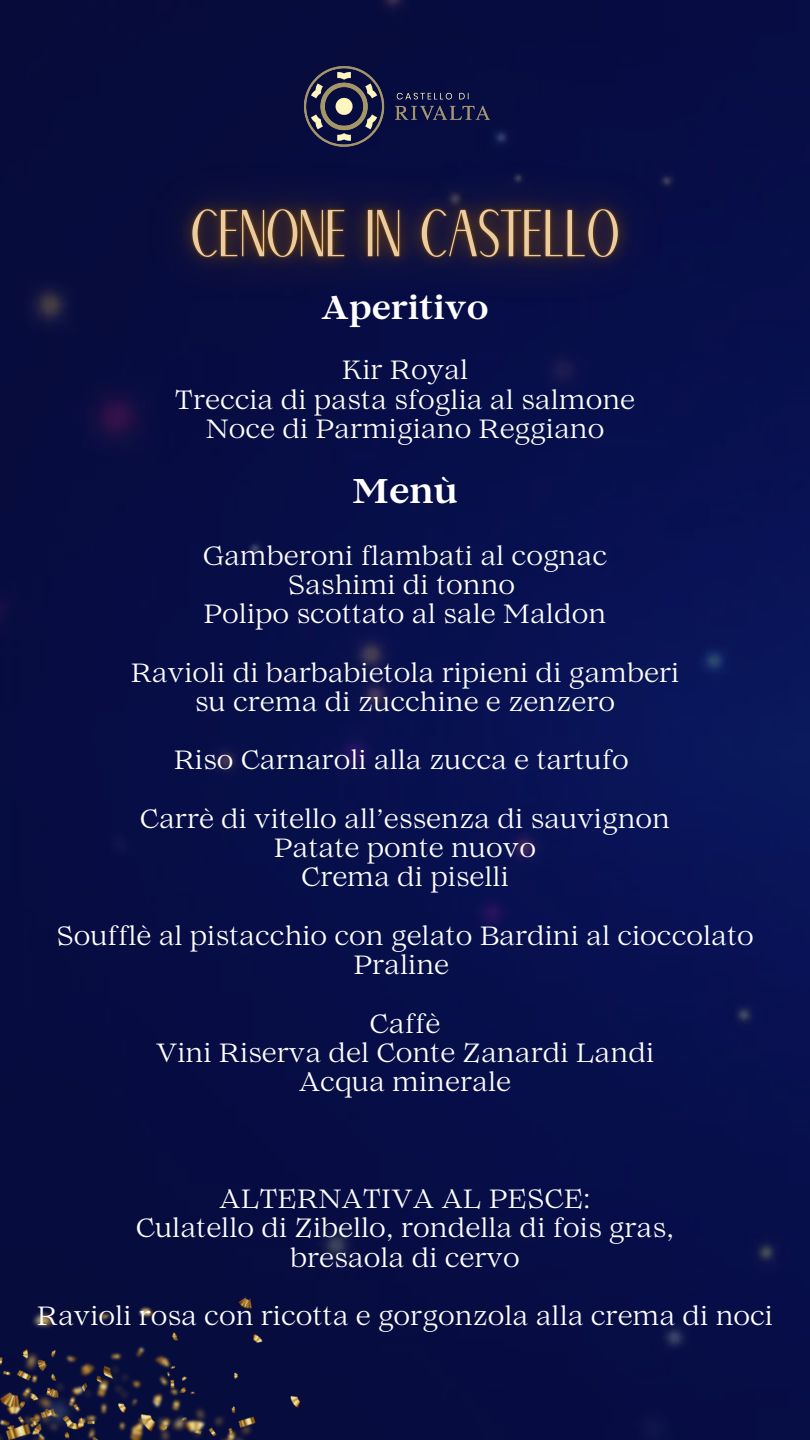
<style>
.page{position:relative;width:810px;height:1440px;background:#fff}
.page>*{position:absolute;margin:0;border:0;box-sizing:border-box;transform-origin:0 0}
.t1{font:700 34.3px "Lovelace Text";color:#fff}
.t2{font:700 32.3px "Lovelace Text";color:#fff}
.t3{font:26.3px "Lovelace Text";color:#fff}
</style>
<div class="page">
<img style="left:0;top:0;width:810px;height:1440px">
<img style="left:0;top:1190px;width:370px;height:250px">
<img style="left:301px;top:59px;width:209px;height:49px">
<img style="left:102px;top:108px;width:606px;height:252px">
<h2 class="t2" style="left:321px;top:296px;width:169px">Aperitivo</h2>
<p class="t3" style="left:342px;top:361px;width:128px">Kir Royal</p>
<p class="t3" style="left:175px;top:390px;width:462px">Treccia di pasta sfoglia al salmone</p>
<p class="t3" style="left:205px;top:419px;width:401px">Noce di Parmigiano Reggiano</p>
<h2 class="t1" style="left:352px;top:478px;width:108px">Menù</h2>
<p class="t3" style="left:203px;top:546px;width:406px">Gamberoni flambati al cognac</p>
<p class="t3" style="left:287px;top:575px;width:229px">Sashimi di tonno</p>
<p class="t3" style="left:204px;top:604px;width:404px">Polipo scottato al sale Maldon</p>
<p class="t3" style="left:131px;top:663px;width:550px">Ravioli di barbabietola ripieni di gamberi</p>
<p class="t3" style="left:195px;top:692px;width:422px">su crema di zucchine e zenzero</p>
<p class="t3" style="left:174px;top:751px;width:457px">Riso Carnaroli alla zucca e tartufo</p>
<p class="t3" style="left:140px;top:809px;width:532px">Carrè di vitello all’essenza di sauvignon</p>
<p class="t3" style="left:274px;top:838px;width:264px">Patate ponte nuovo</p>
<p class="t3" style="left:301px;top:868px;width:209px">Crema di piselli</p>
<p class="t3" style="left:56px;top:926px;width:699px">Soufflè al pistacchio con gelato Bardini al cioccolato</p>
<p class="t3" style="left:354px;top:955px;width:97px">Praline</p>
<p class="t3" style="left:370px;top:1014px;width:72px">Caffè</p>
<p class="t3" style="left:156px;top:1043px;width:500px">Vini Riserva del Conte Zanardi Landi</p>
<p class="t3" style="left:299px;top:1072px;width:214px">Acqua minerale</p>
<p class="t3" style="left:219px;top:1189px;width:373px">ALTERNATIVA AL PESCE:</p>
<p class="t3" style="left:136px;top:1219px;width:540px">Culatello di Zibello, rondella di fois gras,</p>
<p class="t3" style="left:290px;top:1248px;width:231px">bresaola di cervo</p>
<p class="t3" style="left:37px;top:1306px;width:738px">Ravioli rosa con ricotta e gorgonzola alla crema di noci</p>
</div>
